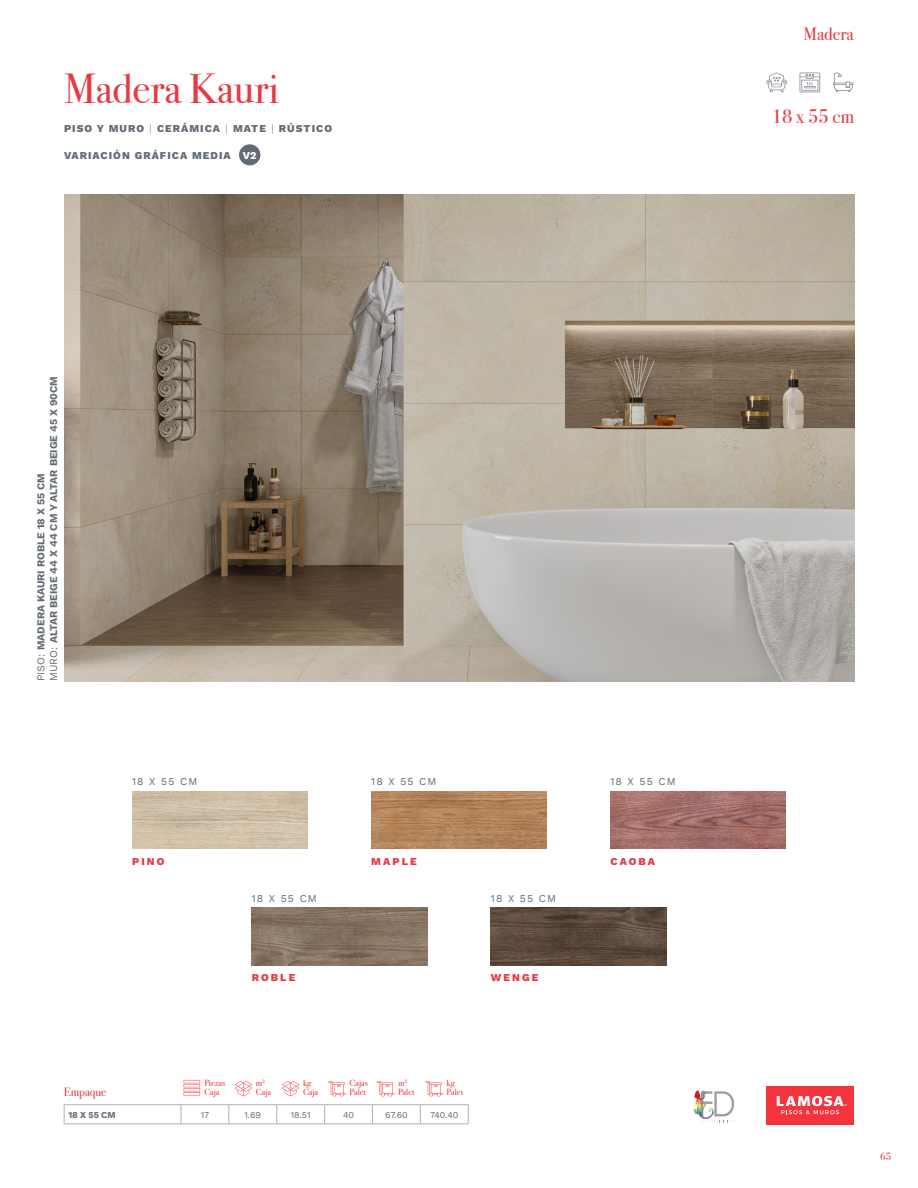
<style>
.page{position:relative;width:918px;height:1188px;background:#fff}
.page>*{position:absolute;margin:0;border:0;box-sizing:border-box;transform-origin:0 0}
.t1{font:42px "Bodoni Svty Two ITCTT";color:#e83943}
.t2{font:19.5px "Bodoni Svty Two ITCTT";color:#e83943}
.t3{font:18px "Bodoni Svty Two ITCTT";color:#e83943}
.t4{font:12px "Bodoni Svty Two ITCTT";color:#e83943}
.t5{font:700 10.5px "Work Sans";color:#626b75}
.t6{font:800 10.5px "Work Sans";letter-spacing:.1em;color:#626b75}
.t7{font:10.5px "Work Sans";letter-spacing:.1em;color:#626b75}
.t8{font:800 10.5px "Work Sans";letter-spacing:.2em;color:#e83943}
.t9{font:10.5px "Bodoni Svty Two ITCTT";color:#e83943}
.t10{font:800 10.5px "Work Sans";color:#fff}
.t11{font:9px "Bodoni Svty Two ITCTT";color:#e83943}
.t12{font:9px "Work Sans";letter-spacing:-.01em;color:#626b75}
.t13{font:700 9px "Work Sans";color:#626b75}
.s1{font-weight:300}
.s2{font-weight:400}
</style>
<div class="page">
<img style="left:64px;top:195px;width:790px;height:486px">
<div style="left:239px;top:144px;width:21px;height:21px;background:#626b75;border-radius:50%"></div>
<svg style="left:282px;top:1081px;width:17px;height:15px"></svg>
<svg style="left:235px;top:1081px;width:17px;height:15px"></svg>
<svg style="left:328px;top:1081px;width:18px;height:15px"></svg>
<svg style="left:377px;top:1081px;width:17px;height:15px"></svg>
<svg style="left:425px;top:1081px;width:18px;height:15px"></svg>
<hr style="left:184px;top:1088px;width:16px;height:3px;background:#e83943">
<svg style="left:184px;top:1089px;width:16px;height:6px"></svg>
<hr style="left:184px;top:1084px;width:16px;height:3px;background:#e83943">
<hr style="left:184px;top:1080px;width:16px;height:3px;background:#e83943">
<svg style="left:64px;top:1105px;width:1px;height:18px"></svg>
<svg style="left:468px;top:1105px;width:1px;height:18px"></svg>
<svg style="left:181px;top:1105px;width:1px;height:18px"></svg>
<svg style="left:229px;top:1105px;width:1px;height:18px"></svg>
<svg style="left:276px;top:1105px;width:1px;height:18px"></svg>
<svg style="left:324px;top:1105px;width:1px;height:18px"></svg>
<svg style="left:372px;top:1105px;width:1px;height:18px"></svg>
<svg style="left:420px;top:1105px;width:1px;height:18px"></svg>
<hr style="left:64px;top:1104px;width:117px;height:1px;background:#b3b2b2">
<hr style="left:181px;top:1104px;width:48px;height:1px;background:#b3b2b2">
<hr style="left:229px;top:1104px;width:48px;height:1px;background:#b3b2b2">
<hr style="left:277px;top:1104px;width:48px;height:1px;background:#b3b2b2">
<hr style="left:325px;top:1104px;width:47px;height:1px;background:#b3b2b2">
<hr style="left:372px;top:1104px;width:48px;height:1px;background:#b3b2b2">
<hr style="left:420px;top:1104px;width:49px;height:1px;background:#b3b2b2">
<hr style="left:64px;top:1123px;width:117px;height:1px;background:#b3b2b2">
<hr style="left:181px;top:1123px;width:48px;height:1px;background:#b3b2b2">
<hr style="left:229px;top:1123px;width:48px;height:1px;background:#b3b2b2">
<hr style="left:277px;top:1123px;width:48px;height:1px;background:#b3b2b2">
<hr style="left:325px;top:1123px;width:47px;height:1px;background:#b3b2b2">
<hr style="left:372px;top:1123px;width:48px;height:1px;background:#b3b2b2">
<hr style="left:420px;top:1123px;width:49px;height:1px;background:#b3b2b2">
<svg style="left:833px;top:73px;width:21px;height:19px"></svg>
<svg style="left:766px;top:72px;width:21px;height:20px"></svg>
<svg style="left:800px;top:73px;width:20px;height:19px"></svg>
<svg style="left:694px;top:1090px;width:40px;height:32px"></svg>
<div style="left:766px;top:1086px;width:88px;height:38px;background:#f5333d"></div>
<svg style="left:777px;top:1096px;width:70px;height:18px"></svg>
<img style="left:132px;top:792px;width:176px;height:57px">
<img style="left:371px;top:792px;width:176px;height:57px">
<img style="left:610px;top:792px;width:176px;height:57px">
<img style="left:252px;top:908px;width:175px;height:57px">
<img style="left:491px;top:908px;width:175px;height:57px">
<p class="t1" style="left:64px;top:54px;width:217px">Madera Kauri</p>
<p class="t6" style="left:64px;top:120px;width:270px">PISO Y MURO <span class="s1">|</span> CERÁMICA <span class="s1">|</span> MATE <span class="s1">|</span> RÚSTICO</p>
<p class="t6" style="left:64px;top:147px;width:168px">VARIACIÓN GRÁFICA MEDIA</p>
<p class="t10" style="left:243px;top:147px;width:15px">V2</p>
<p class="t5" style="left:46px;top:681px;width:306px;rotate:-90deg"><span class="s2">MURO:</span> ALTAR BEIGE 44 X 44 CM Y ALTAR BEIGE 45 X 90CM</p>
<p class="t5" style="left:33px;top:681px;width:209px;rotate:-90deg"><span class="s2">PISO:</span> MADERA KAURI ROBLE 18 X 55 CM</p>
<p class="t7" style="left:132px;top:774px;width:67px">18 X 55 CM</p>
<p class="t8" style="left:132px;top:854px;width:34px">PINO</p>
<p class="t7" style="left:252px;top:890px;width:67px">18 X 55 CM</p>
<p class="t8" style="left:252px;top:970px;width:45px">ROBLE</p>
<p class="t7" style="left:371px;top:774px;width:67px">18 X 55 CM</p>
<p class="t8" style="left:371px;top:854px;width:47px">MAPLE</p>
<p class="t7" style="left:491px;top:890px;width:67px">18 X 55 CM</p>
<p class="t8" style="left:491px;top:970px;width:49px">WENGE</p>
<p class="t4" style="left:64px;top:1082px;width:44px">Empaque</p>
<p class="t11" style="left:204px;top:1076px;width:23px">Piezas</p>
<p class="t11" style="left:204px;top:1085px;width:17px">Caja</p>
<p class="t11" style="left:256px;top:1075px;width:11px">m<sup>2</sup></p>
<p class="t11" style="left:256px;top:1084px;width:17px">Caja</p>
<p class="t11" style="left:303px;top:1076px;width:10px">kg</p>
<p class="t11" style="left:303px;top:1085px;width:17px">Caja</p>
<p class="t11" style="left:350px;top:1076px;width:20px">Cajas</p>
<p class="t11" style="left:350px;top:1085px;width:18px">Palet</p>
<p class="t11" style="left:398px;top:1076px;width:11px">m<sup>2</sup></p>
<p class="t11" style="left:398px;top:1085px;width:18px">Palet</p>
<p class="t11" style="left:447px;top:1076px;width:10px">kg</p>
<p class="t11" style="left:447px;top:1085px;width:18px">Palet</p>
<p class="t13" style="left:68px;top:1109px;width:49px">18 X 55 CM</p>
<p class="t12" style="left:201px;top:1109px;width:10px">17</p>
<p class="t12" style="left:245px;top:1109px;width:18px">1.69</p>
<p class="t12" style="left:291px;top:1109px;width:21px">18.51</p>
<p class="t12" style="left:343px;top:1109px;width:13px">40</p>
<p class="t12" style="left:385px;top:1109px;width:24px">67.60</p>
<p class="t12" style="left:430px;top:1109px;width:30px">740.40</p>
<p class="t7" style="left:610px;top:774px;width:67px">18 X 55 CM</p>
<p class="t8" style="left:610px;top:854px;width:46px">CAOBA</p>
<h3 class="t3" style="left:804px;top:19px;width:52px">Madera</h3>
<p class="t2" style="left:772px;top:101px;width:84px">18 x 55 cm</p>
<p class="t9" style="left:880px;top:1148px;width:13px">65</p>
</div>
